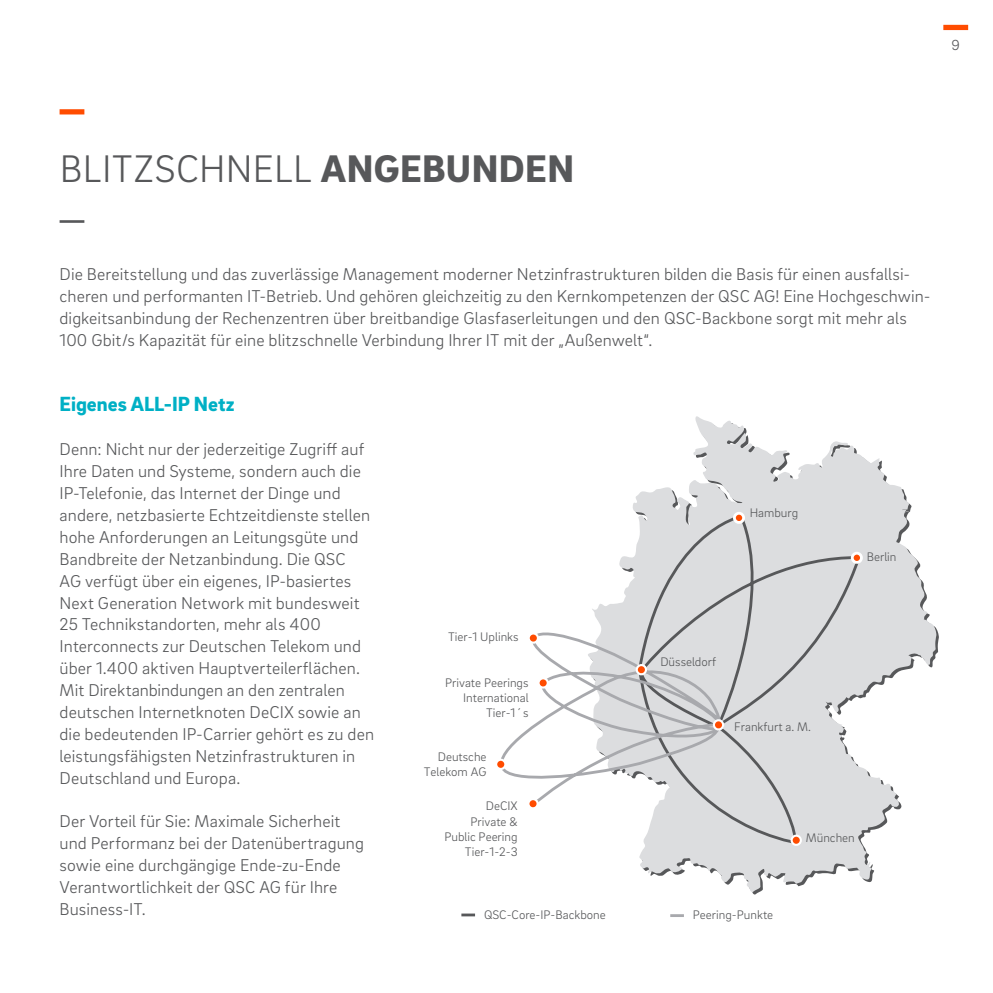
<style>
.page{position:relative;width:993px;height:993px;background:#fff}
.page>*{position:absolute;margin:0;border:0;box-sizing:border-box;transform-origin:0 0}
.Innen_Headline{font:300 39.38px "Brix Sans";letter-spacing:.01em;color:#57585a}
.Innen_Fließtext{font:900 21px "Brix Sans";color:#00b0c5}
.Innen_Fließtext-2{font:300 17.5px/21.9px "Brix Sans";letter-spacing:.005em;color:#57585a}
.t1{font:300 14.88px "Brix Sans";color:#57585a}
.t2{font:300 12.78px/15.2px "Brix Sans";color:#57585a;text-align:right}
.s1{font-weight:900}
</style>
<div class="page">
<div style="left:943px;top:25px;width:24px;height:5px;background:#ff4c00"></div>
<hr style="left:60px;top:220px;width:24px;height:3px;background:#57585a">
<div style="left:60px;top:109px;width:24px;height:5px;background:#ff4c00"></div>
<svg style="left:592px;top:416px;width:344px;height:476px"></svg>
<svg style="left:630px;top:512px;width:232px;height:333px;background:#d6d7d9"></svg>
<svg style="left:501px;top:622px;width:229px;height:186px"></svg>
<svg style="left:635px;top:663px;width:11px;height:12px"></svg>
<svg style="left:527px;top:632px;width:12px;height:11px"></svg>
<div style="left:537px;top:677px;width:11px;height:11px;background:#ff4c00;border:2px solid #fff;border-radius:50%"></div>
<div style="left:495px;top:758px;width:11px;height:11px;background:#ff4c00;border:2px solid #fff;border-radius:50%"></div>
<svg style="left:527px;top:797px;width:11px;height:12px"></svg>
<div style="left:850px;top:551px;width:12px;height:12px;background:#ff4c00;border:3px solid #fff;border-radius:50%"></div>
<svg style="left:732px;top:511px;width:12px;height:12px"></svg>
<svg style="left:712px;top:719px;width:12px;height:11px"></svg>
<svg style="left:790px;top:834px;width:11px;height:11px"></svg>
<hr style="left:461px;top:913px;width:14px;height:3px;background:#57585a">
<svg style="left:670px;top:914px;width:13px;height:2px"></svg>
<p class="t1" style="left:951px;top:36px;width:10px">9</p>
<p class="Innen_Headline" style="left:60px;top:143px;width:515px">BLITZSCHNELL <span class="s1">ANGEBUNDEN</span></p>
<p class="Innen_Fließtext-2" style="left:60px;top:262px;width:872px">Die Bereitstellung und das zuverlässige Management moderner Netzinfrastrukturen bilden die Basis für einen ausfallsi&shy;cheren und performanten IT-Betrieb. Und gehören gleichzeitig zu den Kernkompetenzen der QSC AG! Eine Hochgeschwin&shy;digkeitsanbindung der Rechenzentren über breitbandige Glasfaserleitungen und den QSC-Backbone sorgt mit mehr als 100 Gbit/s Kapazität für eine blitzschnelle Verbindung Ihrer IT mit der „Außenwelt“.</p>
<p class="Innen_Fließtext" style="left:60px;top:390px;width:177px">Eigenes ALL-IP Netz</p>
<p class="Innen_Fließtext-2" style="left:60px;top:437px;width:316px">Denn: Nicht nur der jederzeitige Zugriff auf Ihre Daten und Systeme, sondern auch die IP-Telefonie, das Internet der Dinge und andere, netzbasierte Echtzeitdienste stellen hohe Anforderungen an Leitungsgüte und Bandbreite der Netzanbindung. Die QSC<br>AG verfügt über ein eigenes, IP-basiertes Next Generation Network mit bundesweit 25 Technikstandorten, mehr als 400<br>Interconnects zur Deutschen Telekom und über 1.400 aktiven Hauptverteilerflächen.<br>Mit Direktanbindungen an den zentralen deutschen Internetknoten DeCIX sowie an die bedeutenden IP-Carrier gehört es zu den leistungsfähigsten Netzinfrastrukturen in Deutschland und Europa.</p>
<p class="Innen_Fließtext-2" style="left:60px;top:809px;width:306px">Der Vorteil für Sie: Maximale Sicherheit und Performanz bei der Datenübertragung sowie eine durchgängige Ende-zu-Ende Verantwortlichkeit der QSC AG für Ihre Business-IT.</p>
<p class="t2" style="left:749px;top:504px;width:50px">Hamburg</p>
<p class="t2" style="left:866px;top:549px;width:31px">Berlin</p>
<p class="t2" style="left:448px;top:628px;width:72px">Tier-1 Uplinks</p>
<p class="t2" style="left:445px;top:674px;width:85px">Private Peerings<br>International<br>Tier-1´s</p>
<p class="t2" style="left:423px;top:747px;width:64px">Deutsche<br>Telekom AG</p>
<p class="t2" style="left:444px;top:797px;width:75px">DeCIX<br>Private &amp;<br>Public Peering<br>Tier-1-2-3</p>
<p class="t2" style="left:660px;top:653px;width:57px">Düsseldorf</p>
<p class="t2" style="left:734px;top:718px;width:78px">Frankfurt a. M.</p>
<p class="t2" style="left:805px;top:828px;width:50px">München</p>
<p class="t2" style="left:484px;top:906px;width:123px">QSC-Core-IP-Backbone</p>
<p class="t2" style="left:692px;top:906px;width:82px">Peering-Punkte</p>
</div>
